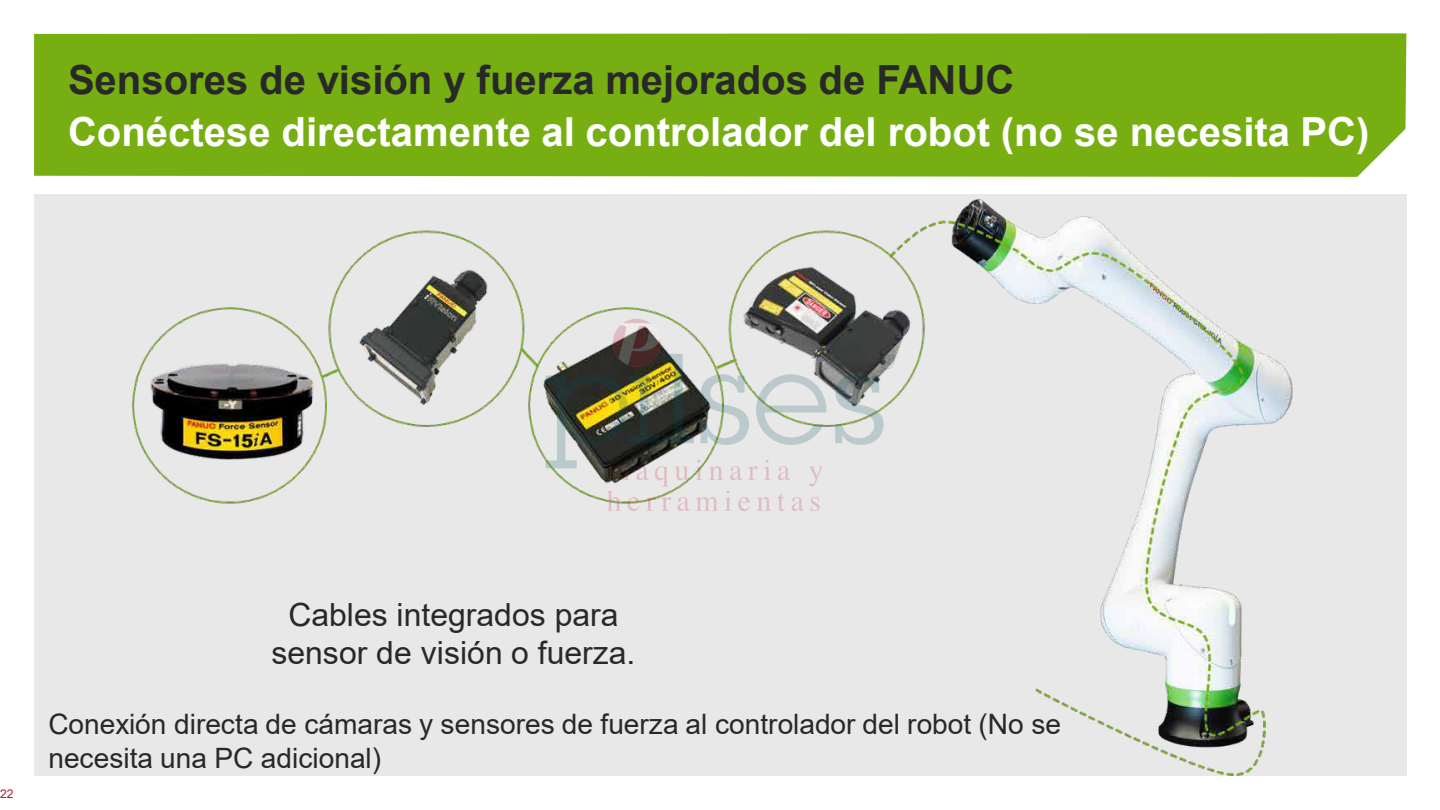
<style>
.page{position:relative;width:1440px;height:810px;background:#fff}
.page>*{position:absolute;margin:0;border:0;box-sizing:border-box;transform-origin:0 0}
.t1{font:700 40.2px "Arial";color:#282828}
.t2{font:700 40px "Arial";color:#fff}
.t3{font:32px/38.4px "Arial";color:#282828;text-align:center}
.t4{font:28.2px "Arial";color:#282828}
.t5{font:28px "Arial";color:#282828}
.t6{font:12px "Arial";color:#b71234}
</style>
<div class="page">
<div style="left:34px;top:194px;width:1372px;height:581px;background:#e8e8e8"></div>
<img style="left:132px;top:199px;width:1161px;height:576px">
<div style="left:34px;top:33px;width:1372px;height:144px;background:#77af13"></div>
<img style="left:546px;top:319px;width:280px;height:192px">
<svg style="left:835px;top:355px;width:59px;height:90px"></svg>
<h1 class="t1" style="left:68px;top:52px;width:948px">Sensores de visión y fuerza mejorados de FANUC</h1>
<h2 class="t2" style="left:68px;top:104px;width:1303px">Conéctese directamente al controlador del robot (no se necesita PC)</h2>
<p class="t6" style="left:0;top:785px;width:15px">22</p>
<p class="t3" style="left:271px;top:595px;width:366px">Cables integrados para sensor de visión o fuerza.</p>
<p class="t4" style="left:48px;top:705px;width:1014px">Conexión directa de cámaras y sensores de fuerza al controlador del robot (No se</p>
<p class="t5" style="left:48px;top:738px;width:334px">necesita una PC adicional)</p>
</div>
